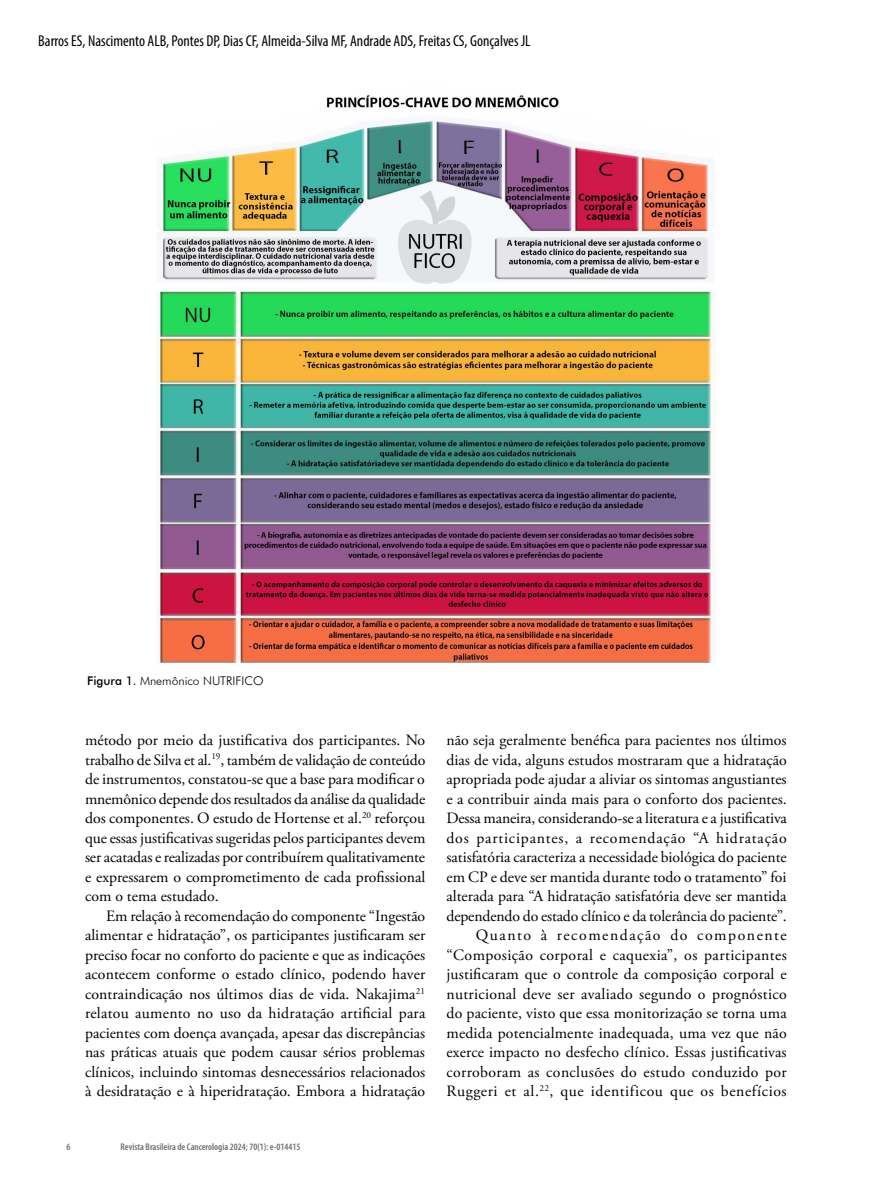
<style>
.page{position:relative;width:893px;height:1191px;background:#fff}
.page>*{position:absolute;margin:0;border:0;box-sizing:border-box;transform-origin:0 0}
.t1{font:15.75px/19.5px "Adobe Garamond Pro";color:#000;text-align:justify}
.t2{font:condensed 15.75px "Myriad Pro";color:#000}
.t3{font:300 12px "Futura BT";color:#000}
.t4{font:600 condensed 9.75px "Myriad Pro";color:#6d6e71}
.s1{font-weight:500}
</style>
<div class="page">
<img style="left:156px;top:95px;width:558px;height:568px">
<p class="t2" style="left:38px;top:31px;width:494px">Barros ES, Nascimento ALB, Pontes DP, Dias CF, Almeida-Silva MF, Andrade ADS, Freitas CS, Gonçalves JL</p>
<p class="t3" style="left:87px;top:674px;width:178px"><span class="s1">Figura 1.</span> Mnemônico NUTRIFICO</p>
<p class="t1" style="left:85px;top:731px;width:342px">método por meio da justificativa dos participantes. No trabalho de Silva et al.<sup>19</sup>, também de validação de conteúdo de instrumentos, constatou-se que a base para modificar o mnemônico depende dos resultados da análise da qualidade dos componentes. O estudo de Hortense et al.<sup>20</sup> reforçou que essas justificativas sugeridas pelos participantes devem ser acatadas e realizadas por contribuírem qualitativamente e expressarem o comprometimento de cada profissional com o tema estudado.</p>
<p class="t1" style="left:85px;top:906px;width:342px;text-indent:21px">Em relação à recomendação do componente “Ingestão alimentar e hidratação”, os participantes justificaram ser preciso focar no conforto do paciente e que as indicações acontecem conforme o estado clínico, podendo haver contraindicação nos últimos dias de vida. Nakajima<sup>21 </sup>relatou aumento no uso da hidratação artificial para pacientes com doença avançada, apesar das discrepâncias nas práticas atuais que podem causar sérios problemas clínicos, incluindo sintomas desnecessários relacionados à desidratação e à hiperidratação. Embora a hidratação</p>
<p class="t4" style="left:67px;top:1141px;width:5px">6</p>
<p class="t4" style="left:121px;top:1141px;width:181px">Revista Brasileira de Cancerologia 2024; 70(1): e-014415</p>
<p class="t1" style="left:446px;top:731px;width:342px;text-align:right">não seja geralmente benéfica para pacientes nos últimos dias de vida, alguns estudos mostraram que a hidratação apropriada pode ajudar a aliviar os sintomas angustiantes e a contribuir ainda mais para o conforto dos pacientes.<br>Dessa maneira, considerando-se a literatura e a justificativa dos participantes, a recomendação “A hidratação satisfatória caracteriza a necessidade biológica do paciente em CP e deve ser mantida durante todo o tratamento” foi alterada para “A hidratação satisfatória deve ser mantida dependendo do estado clínico e da tolerância do paciente”.<br>Quanto à recomendação do componente “Composição corporal e caquexia”, os participantes justificaram que o controle da composição corporal e nutricional deve ser avaliado segundo o prognóstico do paciente, visto que essa monitorização se torna uma medida potencialmente inadequada, uma vez que não exerce impacto no desfecho clínico. Essas justificativas corroboram as conclusões do estudo conduzido por Ruggeri et al.<sup>22</sup>, que identificou que os benefícios</p>
</div>
